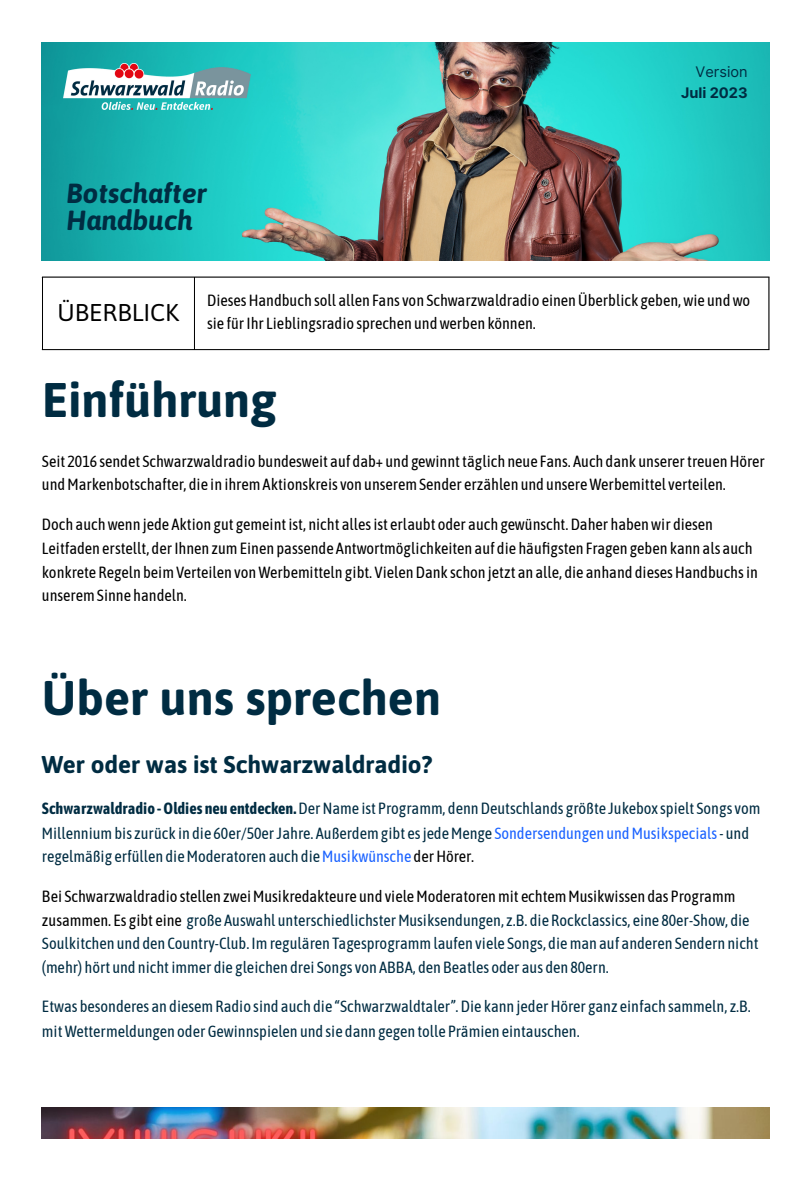
<style>
.page{position:relative;width:810px;height:1181px;background:#fff}
.page>*{position:absolute;margin:0;border:0;box-sizing:border-box;transform-origin:0 0}
.t1{font:700 48.45px "Asap";color:#002c42}
.t2{font:italic 700 27.6px/26.7px "Asap";color:#002c42}
.t3{font:700 24.3px "Asap";color:#002c42}
.t4{font:24.3px "Asap";color:#000}
.t5{font:16.2px/23.5px "Asap Condensed";color:#002c42}
.t6{font:16.2px/23.5px "Asap Condensed";color:#000}
.t7{font:700 14.55px "Inter";color:#002c42}
.t8{font:14.55px "Inter";color:#002c42}
.s1{font-weight:700}
.s2{color:#1a62ff}
.s3{color:#000}
</style>
<div class="page">
<img style="left:42px;top:42px;width:727px;height:218px">
<img style="left:64px;top:64px;width:186px;height:45px">
<hr style="left:42px;top:277px;width:1px;height:72px;background:#000">
<hr style="left:194px;top:277px;width:1px;height:72px;background:#000">
<hr style="left:768px;top:277px;width:1px;height:72px;background:#000">
<hr style="left:42px;top:276px;width:727px;height:1px;background:#000">
<hr style="left:42px;top:349px;width:727px;height:1px;background:#000">
<img style="left:42px;top:1107px;width:727px;height:31px">
<p class="t2" style="left:67px;top:180px;width:142px">Botschafter<br>Handbuch</p>
<p class="t8" style="left:696px;top:63px;width:54px">Version</p>
<p class="t7" style="left:681px;top:84px;width:68px">Juli 2023</p>
<p class="t4" style="left:58px;top:298px;width:123px">ÜBERBLICK</p>
<p class="t6" style="left:207px;top:288px;width:545px">DiesesHandbuch soll allen Fans von Schwarzwaldradio einenÜberblick geben,wie undwo sie fürIhr Lieblingsradio sprechen undwerben können.</p>
<p class="t1" style="left:42px;top:372px;width:236px">Einführung</p>
<p class="t6" style="left:42px;top:449px;width:725px">Seit 2016 sendet Schwarzwaldradio bundesweit auf dab+ und gewinnttäglich neue Fans. Auch dank unserertreuenHörer undMarkenbotschafter, die in ihremAktionskreis von unseremSender erzählen und unsereWerbemittel verteilen.</p>
<p class="t6" style="left:42px;top:512px;width:717px">Doch auchwenn jede Aktion gut gemeintist, nicht allesist erlaubt oder auch gewünscht.Daher habenwir diesen Leitfaden erstellt, derIhnen zumEinen passende Antwortmöglichkeiten auf die häufigsten Fragen geben kann als auch konkrete Regeln beimVerteilen vonWerbemitteln gibt. VielenDank schon jetzt an alle, die anhand diesesHandbuchsin unseremSinne handeln.</p>
<p class="t1" style="left:42px;top:670px;width:401px">Über uns sprechen</p>
<p class="t3" style="left:42px;top:750px;width:392px">Wer oder was ist Schwarzwaldradio?</p>
<p class="t5" style="left:42px;top:796px;width:720px"><span class="s1">Schwarzwaldradio -Oldies neu entdecken.</span>DerName ist Programm, dennDeutschlands größte Jukebox spielt Songs vom<br>Millenniumbis zurück in die 60er/50erJahre. Außerdemgibt esjedeMenge <span class="s2">Sondersendungen undMusikspecials</span>- und regelmäßig erfüllen dieModeratoren auch die<span class="s2">Musikwünsche</span> <span class="s3">derHörer.</span></p>
<p class="t5" style="left:42px;top:884px;width:718px"><span class="s3">Bei Schwarzwaldradio stellen zweiMusikredakteure und vieleModeratorenmit echtemMusikwissen das Programm zusammen. Es gibt eine</span> große Auswahl unterschiedlichsterMusiksendungen, z.B. die Rockclassics, eine 80er-Show, die Soulkitchen und den Country-Club. Imregulären Tagesprogrammlaufen viele Songs, dieman auf anderen Sendern nicht (mehr) hört und nichtimmer die gleichen drei Songs von ABBA, den Beatles oder aus den 80ern.</p>
<p class="t5" style="left:42px;top:994px;width:711px;line-height:24.3px">Etwas besonderes an diesemRadio sind auch die “Schwarzwaldtaler”.Die kann jederHörer ganz einfach sammeln, z.B. mitWettermeldungen oderGewinnspielen und sie dann gegen tolle Prämien eintauschen.</p>
</div>
